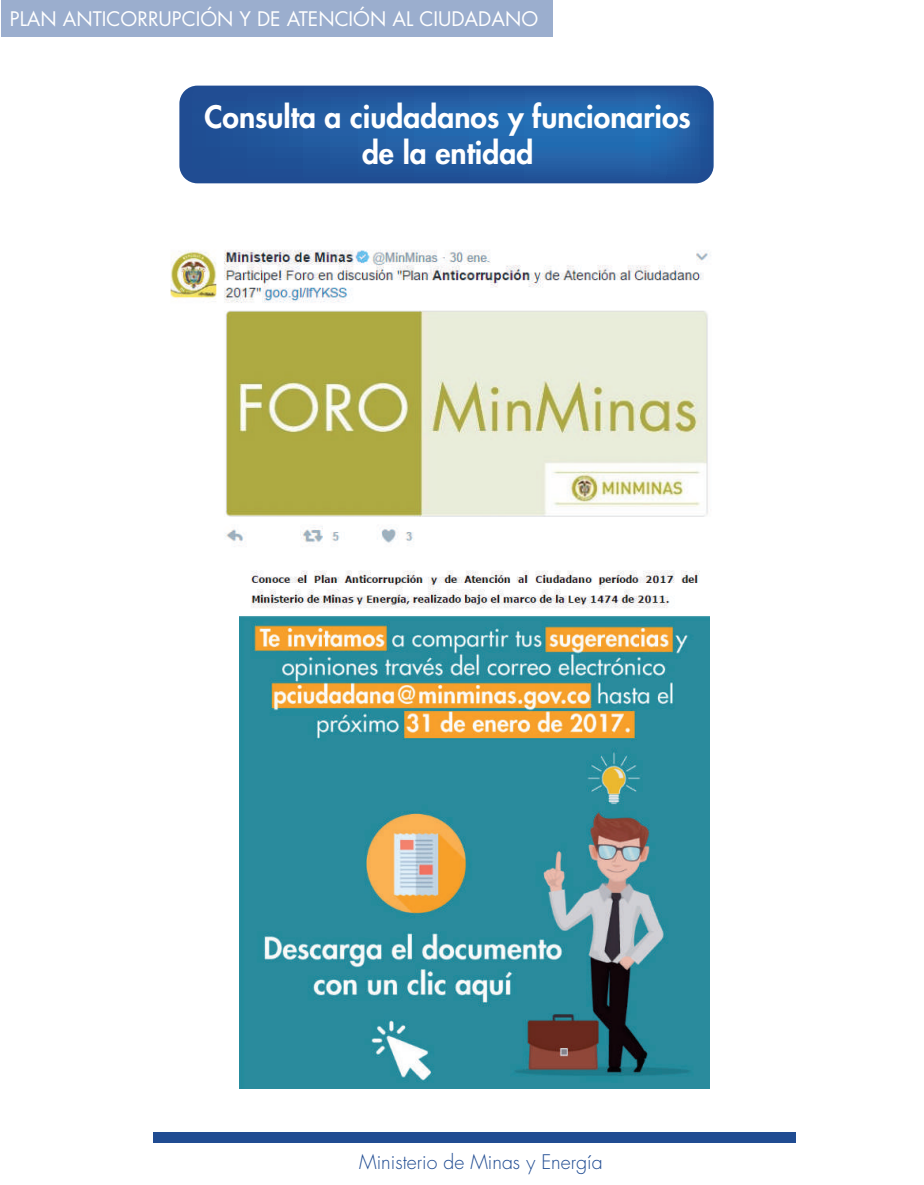
<style>
.page{position:relative;width:924px;height:1185px;background:#fff}
.page>*{position:absolute;margin:0;border:0;box-sizing:border-box;transform-origin:0 0}
.t1{font:800 30px/36px "Futura Std";color:#fff;text-align:center}
.t2{font:19.5px "Futura Std";color:#fff}
.t3{font:300 19.5px "Futura Std";color:#204c92}
</style>
<div class="page">
<div style="left:153px;top:1132px;width:642px;height:10px;background:#204c92"></div>
<div style="left:1px;top:0;width:552px;height:36px;background:#9baece"></div>
<img style="left:239px;top:570px;width:470px;height:518px">
<img style="left:170px;top:249px;width:541px;height:294px">
<svg style="left:179px;top:86px;width:534px;height:97px;background:#245ca1"></svg>
<p class="t2" style="left:10px;top:6px;width:530px">PLAN ANTICORRUPCIÓN Y DE ATENCIÓN AL CIUDADANO</p>
<p class="t1" style="left:204px;top:99px;width:488px">Consulta a ciudadanos y funcionarios de la entidad</p>
<p class="t3" style="left:359px;top:1149px;width:245px">Ministerio de Minas y Energía</p>
</div>
